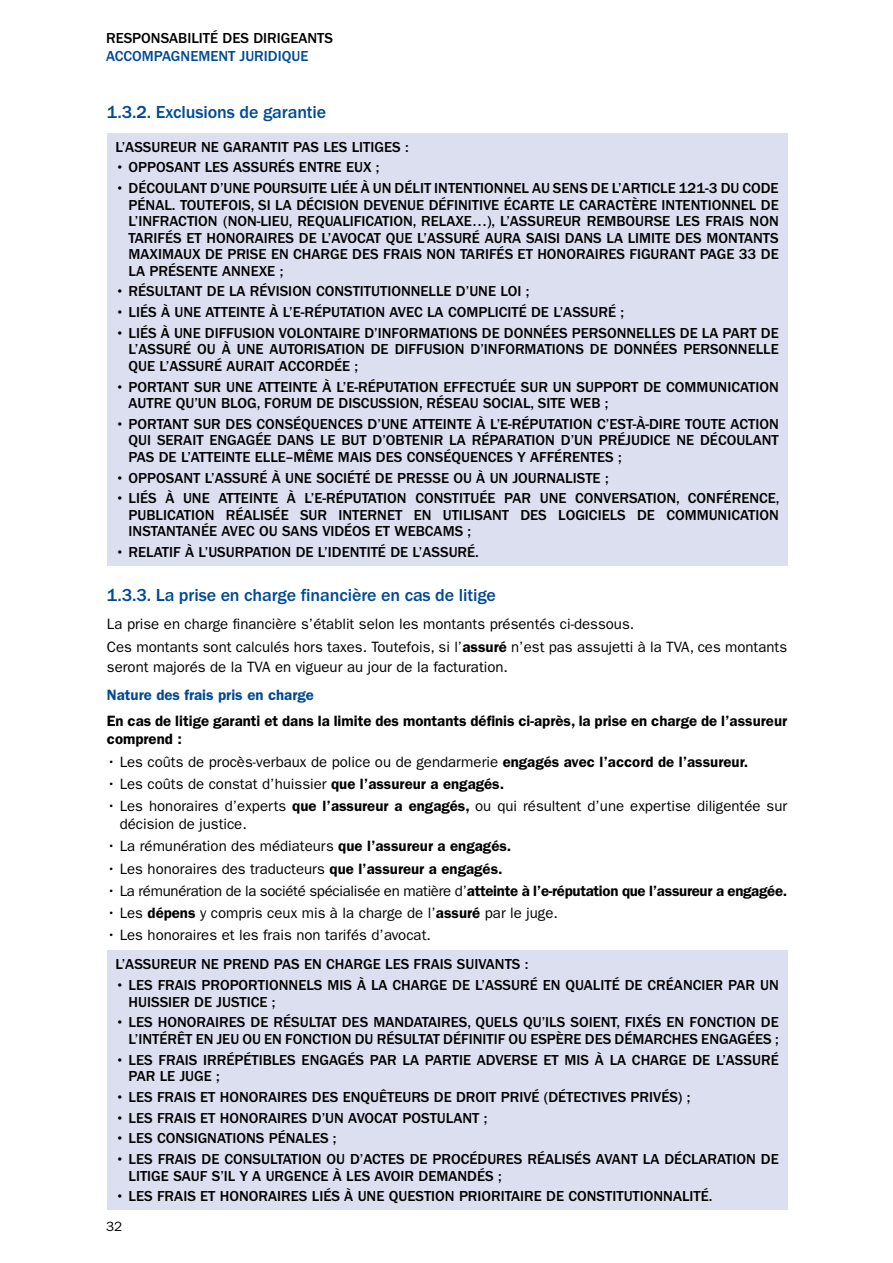
<style>
.page{position:relative;width:893px;height:1263px;background:#fff}
.page>*{position:absolute;margin:0;border:0;box-sizing:border-box;transform-origin:0 0}
.t1{font:500 18px "ITC Franklin Gothic Std";letter-spacing:-.005em;color:#004994}
.t2{font:500 15px/16.5px "ITC Franklin Gothic Std";color:#000;text-align:justify}
.t3{font:15px/23.7px "ITC Franklin Gothic Std";color:#000}
.t4{font:600 15px/18px "ITC Franklin Gothic Std";color:#000}
.t5{font:15px "ITC Franklin Gothic Std";letter-spacing:-.02em;color:#000}
.t6{font:600 15px "ITC Franklin Gothic Std";color:#004994}
.t7{font:500 15px "ITC Franklin Gothic Std";color:#004994}
.t8{font:13.5px "ITC Franklin Gothic Std";color:#000}
.s1{font-weight:600}
</style>
<div class="page">
<div style="left:107px;top:133px;width:680px;height:433px;background:#dcdff0"></div>
<div style="left:107px;top:951px;width:680px;height:259px;background:#dcdff0"></div>
<p class="t2" style="left:106px;top:30px;width:229px">RESPONSABILITÉ DES DIRIGEANTS</p>
<p class="t7" style="left:106px;top:48px;width:204px">ACCOMPAGNEMENT JURIDIQUE</p>
<p class="t1" style="left:107px;top:102px;width:221px">1.3.2. Exclusions de garantie</p>
<p class="t2" style="left:115px;top:139px;width:295px">L’ASSUREUR NE GARANTIT PAS LES LITIGES :</p>
<p class="t2" style="left:115px;top:159px;width:266px">• OPPOSANT LES ASSURÉS ENTRE EUX ;</p>
<p class="t2" style="left:129px;top:180px;width:652px;text-indent:-13px">• DÉCOULANT D’UNE POURSUITE LIÉE À UN DÉLIT INTENTIONNEL AU SENS DE L’ARTICLE 121-3 DU CODE PÉNAL. TOUTEFOIS, SI LA DÉCISION DEVENUE DÉFINITIVE ÉCARTE LE CARACTÈRE INTENTIONNEL DE L’INFRACTION (NON-LIEU, REQUALIFICATION, RELAXE…), L’ASSUREUR REMBOURSE LES FRAIS NON TARIFÉS ET HONORAIRES DE L’AVOCAT QUE L’ASSURÉ AURA SAISI DANS LA LIMITE DES MONTANTS MAXIMAUX DE PRISE EN CHARGE DES FRAIS NON TARIFÉS ET HONORAIRES FIGURANT PAGE 33 DE LA PRÉSENTE ANNEXE ;</p>
<p class="t2" style="left:115px;top:283px;width:416px">• RÉSULTANT DE LA RÉVISION CONSTITUTIONNELLE D’UNE LOI ;</p>
<p class="t2" style="left:115px;top:304px;width:510px">• LIÉS À UNE ATTEINTE À L’E-RÉPUTATION AVEC LA COMPLICITÉ DE L’ASSURÉ ;</p>
<p class="t2" style="left:129px;top:325px;width:652px;text-indent:-13px">• LIÉS À UNE DIFFUSION VOLONTAIRE D’INFORMATIONS DE DONNÉES PERSONNELLES DE LA PART DE L’ASSURÉ OU À UNE AUTORISATION DE DIFFUSION D’INFORMATIONS DE DONNÉES PERSONNELLE QUE L’ASSURÉ AURAIT ACCORDÉE ;</p>
<p class="t2" style="left:129px;top:379px;width:652px;text-indent:-13px">• PORTANT SUR UNE ATTEINTE À L’E-RÉPUTATION EFFECTUÉE SUR UN SUPPORT DE COMMUNICATION<br>AUTRE QU’UN BLOG, FORUM DE DISCUSSION, RÉSEAU SOCIAL, SITE WEB ;</p>
<p class="t2" style="left:129px;top:416px;width:652px;text-indent:-13px">• PORTANT SUR DES CONSÉQUENCES D’UNE ATTEINTE À L’E-RÉPUTATION C’EST-À-DIRE TOUTE ACTION QUI SERAIT ENGAGÉE DANS LE BUT D’OBTENIR LA RÉPARATION D’UN PRÉJUDICE NE DÉCOULANT PAS DE L’ATTEINTE ELLE–MÊME MAIS DES CONSÉQUENCES Y AFFÉRENTES ;</p>
<p class="t2" style="left:115px;top:470px;width:495px">• OPPOSANT L’ASSURÉ À UNE SOCIÉTÉ DE PRESSE OU À UN JOURNALISTE ;</p>
<p class="t2" style="left:129px;top:490px;width:652px;text-indent:-13px">• LIÉS À UNE ATTEINTE À L’E-RÉPUTATION CONSTITUÉE PAR UNE CONVERSATION, CONFÉRENCE, PUBLICATION RÉALISÉE SUR INTERNET EN UTILISANT DES LOGICIELS DE COMMUNICATION INSTANTANÉE AVEC OU SANS VIDÉOS ET WEBCAMS ;</p>
<p class="t2" style="left:115px;top:544px;width:365px">• RELATIF À L’USURPATION DE L’IDENTITÉ DE L’ASSURÉ.</p>
<p class="t1" style="left:107px;top:584px;width:391px">1.3.3. La prise en charge financière en cas de litige</p>
<p class="t3" style="left:107px;top:612px;width:682px">La prise en charge financière s’établit selon les montants présentés ci-dessous.<br>Ces montants sont calculés hors taxes. Toutefois, si l’<span class="s1">assuré</span> n’est pas assujetti à la TVA, ces montants</p>
<p class="t3" style="left:107px;top:655px;width:403px">seront majorés de la TVA en vigueur au jour de la facturation.</p>
<p class="t6" style="left:107px;top:686px;width:209px">Nature des frais pris en charge</p>
<p class="t4" style="left:107px;top:712px;width:682px">En cas de litige garanti et dans la limite des montants définis ci-après, la prise en charge de l’assureur comprend :</p>
<p class="t3" style="left:107px;top:750px;width:643px">• Les coûts de procès-verbaux de police ou de gendarmerie <span class="s1">engagés avec l’accord de l’assureur.</span></p>
<p class="t3" style="left:107px;top:772px;width:399px">• Les coûts de constat d’huissier <span class="s1">que l’assureur a engagés.</span></p>
<p class="t3" style="left:120px;top:797px;width:669px;line-height:18px;text-indent:-13px">• Les honoraires d’experts <span class="s1">que l’assureur a engagés,</span> ou qui résultent d’une expertise diligentée sur décision de justice.</p>
<p class="t3" style="left:107px;top:834px;width:406px">• La rémunération des médiateurs <span class="s1">que l’assureur a engagés.</span></p>
<p class="t3" style="left:107px;top:857px;width:397px">• Les honoraires des traducteurs <span class="s1">que l’assureur a engagés.</span></p>
<p class="t5" style="left:107px;top:882px;width:682px">• La rémunération de la société spécialisée en matière d’<span class="s1">atteinte à l’e-réputation que l’assureur a engagée.</span></p>
<p class="t3" style="left:107px;top:901px;width:453px">• Les <span class="s1">dépens</span> y compris ceux mis à la charge de l’<span class="s1">assuré</span> par le juge.</p>
<p class="t3" style="left:107px;top:923px;width:326px">• Les honoraires et les frais non tarifés d’avocat.</p>
<p class="t2" style="left:115px;top:956px;width:415px">L’ASSUREUR NE PREND PAS EN CHARGE LES FRAIS SUIVANTS :</p>
<p class="t2" style="left:129px;top:977px;width:652px;text-indent:-13px">• LES FRAIS PROPORTIONNELS MIS À LA CHARGE DE L’ASSURÉ EN QUALITÉ DE CRÉANCIER PAR UN<br>HUISSIER DE JUSTICE ;</p>
<p class="t2" style="left:115px;top:1014px;width:665px;text-align:right">• LES HONORAIRES DE RÉSULTAT DES MANDATAIRES, QUELS QU’ILS SOIENT, FIXÉS EN FONCTION DE<br>L’INTÉRÊT EN JEU OU EN FONCTION DU RÉSULTAT DÉFINITIF OU ESPÈRE DES DÉMARCHES ENGAGÉES ;</p>
<p class="t2" style="left:129px;top:1051px;width:652px;text-indent:-13px">• LES FRAIS IRRÉPÉTIBLES ENGAGÉS PAR LA PARTIE ADVERSE ET MIS À LA CHARGE DE L’ASSURÉ<br>PAR LE JUGE ;</p>
<p class="t2" style="left:115px;top:1089px;width:577px">• LES FRAIS ET HONORAIRES DES ENQUÊTEURS DE DROIT PRIVÉ (DÉTECTIVES PRIVÉS) ;</p>
<p class="t2" style="left:115px;top:1109px;width:374px">• LES FRAIS ET HONORAIRES D’UN AVOCAT POSTULANT ;</p>
<p class="t2" style="left:115px;top:1130px;width:223px">• LES CONSIGNATIONS PÉNALES ;</p>
<p class="t2" style="left:129px;top:1151px;width:652px;text-indent:-13px">• LES FRAIS DE CONSULTATION OU D’ACTES DE PROCÉDURES RÉALISÉS AVANT LA DÉCLARATION DE<br>LITIGE SAUF S’IL Y A URGENCE À LES AVOIR DEMANDÉS ;</p>
<p class="t2" style="left:115px;top:1188px;width:599px">• LES FRAIS ET HONORAIRES LIÉS À UNE QUESTION PRIORITAIRE DE CONSTITUTIONNALITÉ.</p>
<p class="t8" style="left:106px;top:1218px;width:18px">32</p>
</div>
